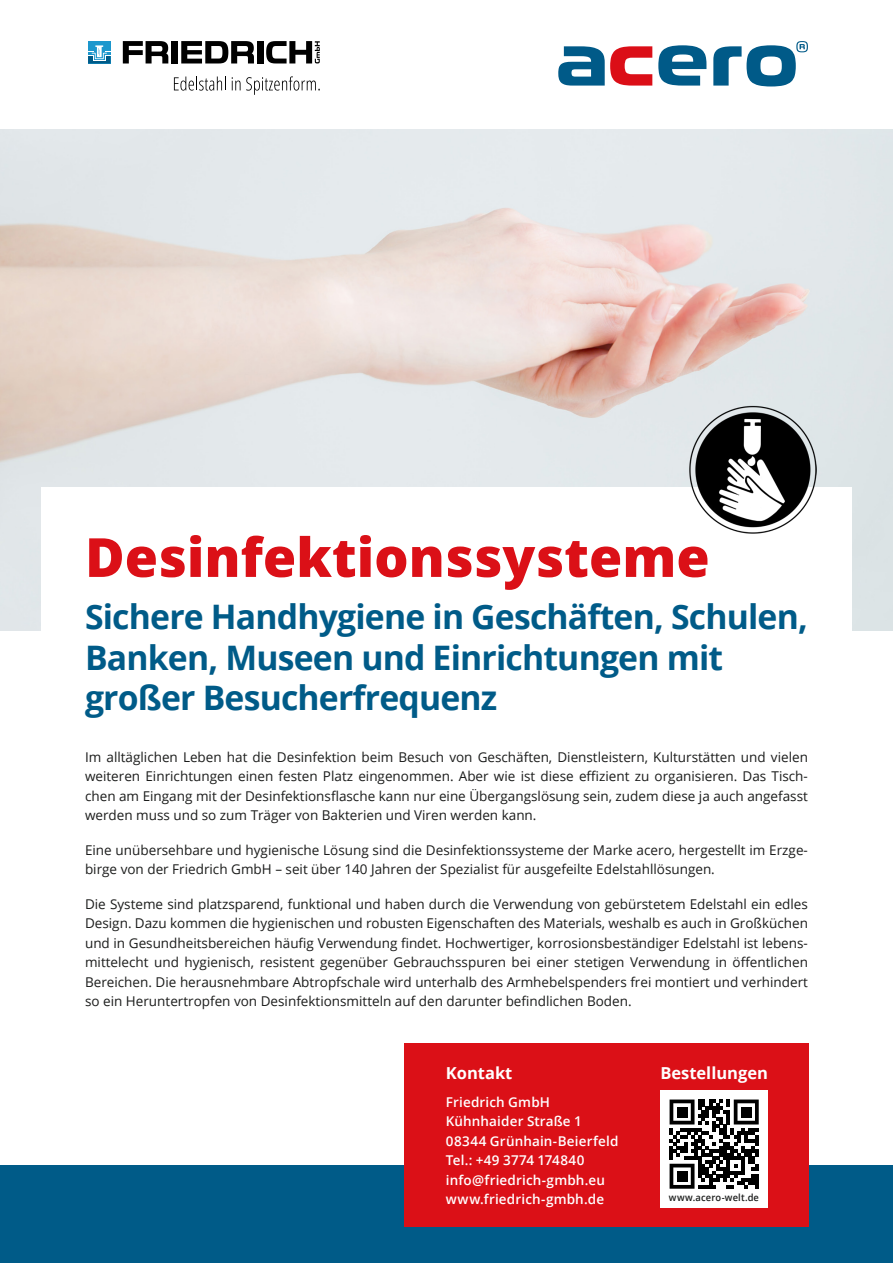
<style>
.page{position:relative;width:893px;height:1263px;background:#fff}
.page>*{position:absolute;margin:0;border:0;box-sizing:border-box;transform-origin:0 0}
.t1{font:800 54px "Open Sans";color:#db1017}
.t2{font:700 33.75px/40.5px "Open Sans";letter-spacing:-.025em;color:#005b88}
.t3{font:700 16.5px "Open Sans";color:#fff}
.t4{font:13.5px/19.5px "Open Sans";color:#1b1c1b;text-align:justify}
.t5{font:600 13.5px/19.5px "Open Sans";letter-spacing:.015em;color:#fff}
.t6{font:600 9.75px "Open Sans";letter-spacing:.015em;color:#1b1c1b;scale:.96 1}
</style>
<div class="page">
<div style="left:0;top:1165px;width:893px;height:98px;background:#005b88"></div>
<img style="left:0;top:129px;width:893px;height:501px">
<svg style="left:558px;top:46px;width:94px;height:40px"></svg>
<svg style="left:658px;top:45px;width:48px;height:41px"></svg>
<svg style="left:713px;top:41px;width:95px;height:45px"></svg>
<div style="left:41px;top:487px;width:810px;height:257px;background:#fff"></div>
<div style="left:88px;top:41px;width:22px;height:22px;background:#1c97cd"></div>
<svg style="left:88px;top:45px;width:22px;height:18px"></svg>
<svg style="left:123px;top:41px;width:45px;height:22px"></svg>
<div style="left:172px;top:41px;width:6px;height:22px;background:#000"></div>
<svg style="left:181px;top:41px;width:73px;height:22px"></svg>
<div style="left:257px;top:41px;width:6px;height:22px;background:#000"></div>
<svg style="left:266px;top:41px;width:54px;height:22px"></svg>
<svg style="left:174px;top:77px;width:52px;height:14px"></svg>
<svg style="left:232px;top:76px;width:88px;height:19px"></svg>
<img style="left:689px;top:404px;width:127px;height:129px">
<div style="left:405px;top:1043px;width:404px;height:184px;background:#db1017"></div>
<div style="left:660px;top:1090px;width:108px;height:118px;background:#fff"></div>
<svg style="left:670px;top:1099px;width:89px;height:90px"></svg>
<div style="left:677px;top:1107px;width:10px;height:10px;background:#000"></div>
<div style="left:741px;top:1107px;width:11px;height:10px;background:#000"></div>
<div style="left:677px;top:1171px;width:10px;height:10px;background:#000"></div>
<h1 class="t1" style="left:85px;top:516px;width:626px">Desinfektionssysteme</h1>
<h2 class="t2" style="left:85px;top:596px;width:724px">Sichere Handhygiene in Geschäften, Schulen,<br>Banken, Museen und Einrichtungen mit großer Besucherfrequenz</h2>
<p class="t4" style="left:85px;top:747px;width:724px">Im alltäglichen Leben hat die Desinfektion beim Besuch von Geschäften, Dienstleistern, Kulturstätten und vielen weiteren Einrichtungen einen festen Platz eingenommen. Aber wie ist diese effizient zu organisieren. Das Tisch&shy;chen am Eingang mit der Desinfektionsflasche kann nur eine Übergangslösung sein, zudem diese ja auch angefasst werden muss und so zum Träger von Bakterien und Viren werden kann.</p>
<p class="t4" style="left:85px;top:840px;width:724px">Eine unübersehbare und hygienische Lösung sind die Desinfektionssysteme der Marke acero, hergestellt im Erzge&shy;birge von der Friedrich GmbH – seit über 140 Jahren der Spezialist für ausgefeilte Edelstahllösungen.</p>
<p class="t4" style="left:85px;top:894px;width:724px">Die Systeme sind platzsparend, funktional und haben durch die Verwendung von gebürstetem Edelstahl ein edles Design. Dazu kommen die hygienischen und robusten Eigenschaften des Materials, weshalb es auch in Großküchen und in Gesundheitsbereichen häufig Verwendung findet. Hochwertiger, korrosionsbeständiger Edelstahl ist lebens&shy;mittelecht und hygienisch, resistent gegenüber Gebrauchsspuren bei einer stetigen Verwendung in öffentlichen Bereichen. Die herausnehmbare Abtropfschale wird unterhalb des Armhebelspenders frei montiert und verhindert so ein Heruntertropfen von Desinfektionsmitteln auf den darunter befindlichen Boden.</p>
<p class="t3" style="left:446px;top:1061px;width:68px">Kontakt</p>
<p class="t5" style="left:446px;top:1092px;width:174px">Friedrich GmbH<br>Kühnhaider Straße 1<br>08344 Grünhain-Beierfeld<br>Tel.: +49 3774 174840 info@friedrich-gmbh.eu www.friedrich-gmbh.de</p>
<p class="t3" style="left:660px;top:1061px;width:109px">Bestellungen</p>
<p class="t6" style="left:669px;top:1191px;width:95px">www.acero-welt.de</p>
</div>
